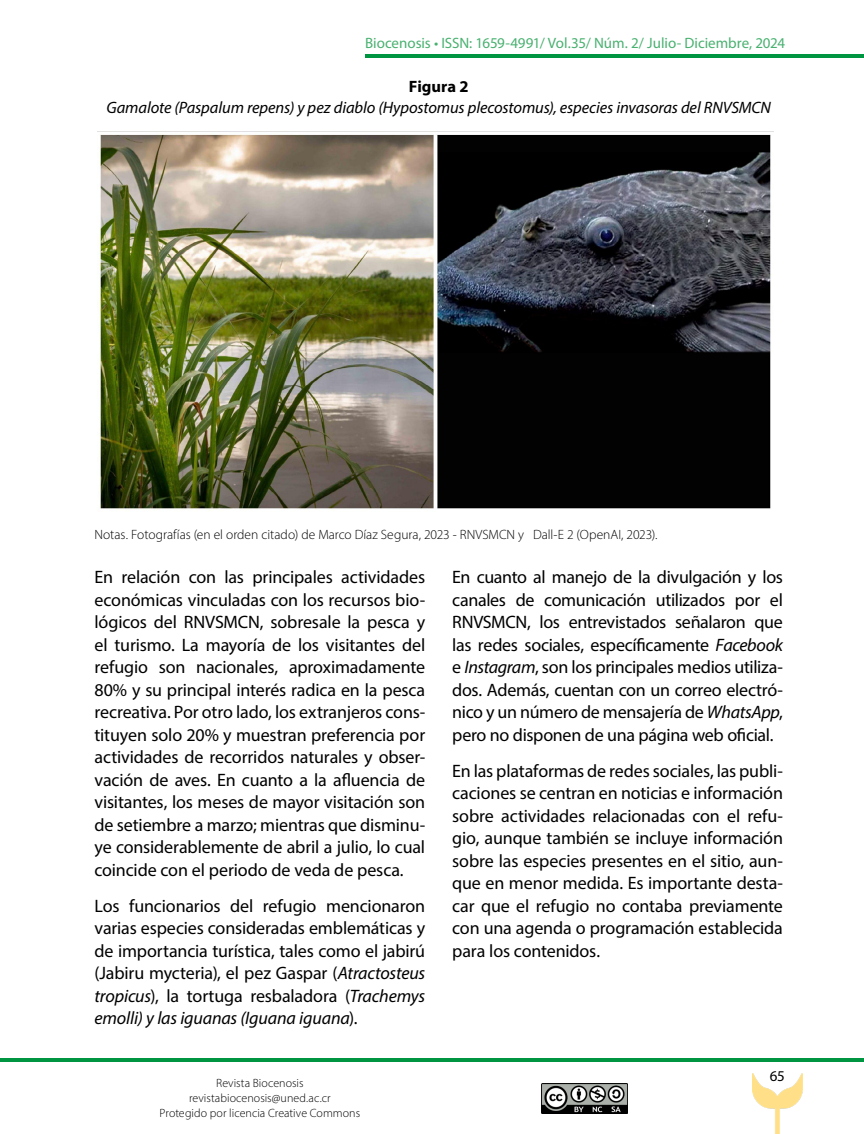
<style>
.page{position:relative;width:864px;height:1134px;background:#fff}
.page>*{position:absolute;margin:0;border:0;box-sizing:border-box;transform-origin:0 0}
.t1{font:18px/22.5px "Myriad Pro";letter-spacing:-.01em;color:#000;text-align:justify}
.t2{font:italic 16.5px "Myriad Pro";letter-spacing:-.005em;color:#000}
.t3{font:700 16.5px "Myriad Pro";color:#000}
.t4{font:15px "Myriad Pro";letter-spacing:-.005em;color:#49b170}
.t5{font:15px "Myriad Pro";color:#000}
.t6{font:300 13.5px "Myriad Pro";color:#000}
.t7{font:300 12px/15px "Myriad Pro";letter-spacing:.005em;color:#000;text-align:center}
.s1{font-style:italic}
</style>
<div class="page">
<img style="left:752px;top:1074px;width:50px;height:60px">
<img style="left:542px;top:1084px;width:85px;height:30px">
<hr style="left:365px;top:54px;width:499px;height:4px;background:#009641">
<hr style="left:0;top:1058px;width:864px;height:4px;background:#009641">
<img style="left:98px;top:131px;width:676px;height:379px">
<p class="t4" style="left:365px;top:34px;width:422px">Biocenosis • ISSN: 1659-4991/ Vol.35/ Núm. 2/ Julio- Diciembre, 2024</p>
<p class="t3" style="left:409px;top:76px;width:61px">Figura 2</p>
<p class="t2" style="left:106px;top:98px;width:666px">Gamalote (Paspalum repens) y pez diablo (Hypostomus plecostomus), especies invasoras del RNVSMCN</p>
<p class="t6" style="left:94px;top:526px;width:565px">Notas. Fotografías (en el orden citado) de Marco Díaz Segura, 2023 - RNVSMCN y Dall-E 2 (OpenAI, 2023).</p>
<p class="t1" style="left:94px;top:566px;width:332px">En relación con las principales actividades económicas vinculadas con los recursos bio&shy;lógicos del RNVSMCN, sobresale la pesca y el turismo. La mayoría de los visitantes del refugio son nacionales, aproximadamente 80% y su principal interés radica en la pesca recreativa. Por otro lado, los extranjeros cons&shy;tituyen solo 20% y muestran preferencia por actividades de recorridos naturales y obser&shy;vación de aves. En cuanto a la afluencia de visitantes, los meses de mayor visitación son de setiembre a marzo; mientras que disminu&shy;ye considerablemente de abril a julio, lo cual coincide con el periodo de veda de pesca.</p>
<p class="t1" style="left:94px;top:894px;width:332px">Los funcionarios del refugio mencionaron varias especies consideradas emblemáticas y de importancia turística, tales como el jabirú (Jabiru mycteria), el pez Gaspar (<span class="s1">Atractosteus tropicus</span>), la tortuga resbaladora (<span class="s1">Trachemys emolli) y las iguanas (Iguana iguana</span>).</p>
<p class="t1" style="left:452px;top:566px;width:332px">En cuanto al manejo de la divulgación y los canales de comunicación utilizados por el RNVSMCN, los entrevistados señalaron que las redes sociales, específicamente <span class="s1">Facebook </span>e <span class="s1">Instagram</span>, son los principales medios utiliza&shy;dos. Además, cuentan con un correo electró&shy;nico y un número de mensajería de <span class="s1">WhatsApp</span>, pero no disponen de una página web oficial.</p>
<p class="t1" style="left:452px;top:759px;width:332px">En las plataformas de redes sociales, las publi&shy;caciones se centran en noticias e información sobre actividades relacionadas con el refu&shy;gio, aunque también se incluye información sobre las especies presentes en el sitio, aun&shy;que en menor medida. Es importante desta&shy;car que el refugio no contaba previamente con una agenda o programación establecida para los contenidos.</p>
<p class="t7" style="left:160px;top:1075px;width:202px">Revista Biocenosis revistabiocenosis@uned.ac.cr<br>Protegido por licencia Creative Commons</p>
<p class="t5" style="left:770px;top:1067px;width:17px">65</p>
</div>
